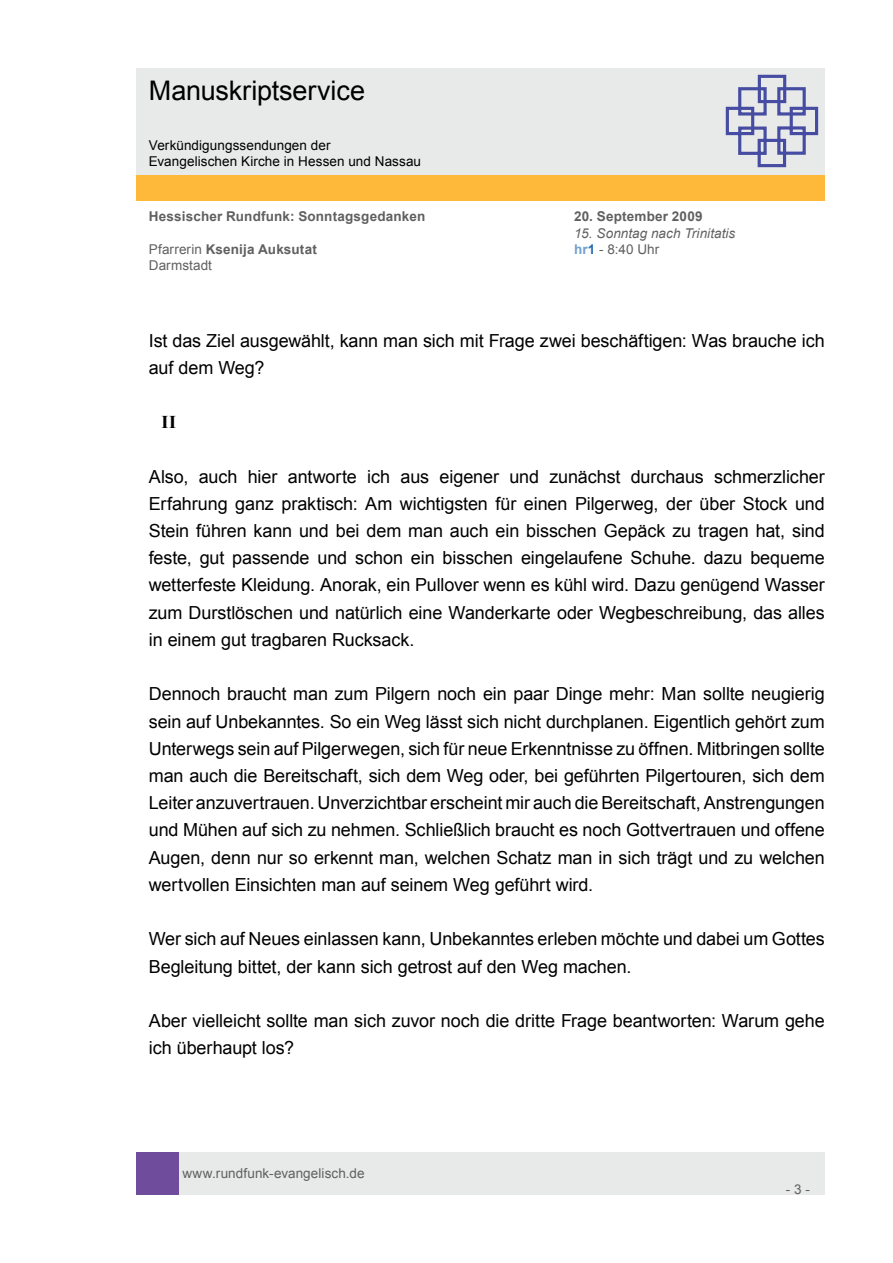
<style>
.page{position:relative;width:893px;height:1263px;background:#fff}
.page>*{position:absolute;margin:0;border:0;box-sizing:border-box;transform-origin:0 0}
.t1{font:27px "Arial";letter-spacing:-.005em;color:#000}
.t2{font:18px/27.2px "Arial";letter-spacing:-.005em;color:#000}
.t3{font:700 18px "Times New Roman";color:#000}
.t4{font:700 13.5px "Arial";letter-spacing:.015em;color:#606060}
.t5{font:13.5px/16.2px "Arial";letter-spacing:.005em;color:#000}
.t6{font:13.5px "Arial";letter-spacing:.005em;color:#606060}
.t7{font:italic 13.5px "Arial";letter-spacing:.005em;color:#606060}
.s1{font-weight:400}
.s2{font-weight:700;color:#71a0cc}
.s3{font-weight:700;color:#2369b2}
</style>
<div class="page">
<div style="left:179px;top:1152px;width:646px;height:43px;background:#e8e9e9"></div>
<div style="left:136px;top:1152px;width:43px;height:43px;background:#704c9c"></div>
<div style="left:136px;top:175px;width:689px;height:26px;background:#ffb93a"></div>
<div style="left:136px;top:68px;width:689px;height:106px;background:#e8e9e9"></div>
<svg style="left:725px;top:74px;width:94px;height:94px"></svg>
<h1 class="t1" style="left:149px;top:73px;width:218px">Manuskriptservice</h1>
<p class="t5" style="left:149px;top:137px;width:274px">Verkündigungssendungen der<br>Evangelischen Kirche in Hessen und Nassau</p>
<p class="t4" style="left:149px;top:208px;width:278px">Hessischer Rundfunk: Sonntagsgedanken</p>
<p class="t4" style="left:574px;top:208px;width:130px">20. September 2009</p>
<p class="t7" style="left:574px;top:224px;width:163px">15. Sonntag nach Trinitatis</p>
<p class="t4" style="left:149px;top:240px;width:170px"><span class="s1">Pfarrerin</span> Ksenija Auksutat</p>
<p class="t6" style="left:574px;top:240px;width:87px"><span class="s2">hr</span><span class="s3">1</span> - 8:40 Uhr</p>
<p class="t6" style="left:149px;top:256px;width:65px">Darmstadt</p>
<p class="t2" style="left:149px;top:327px;width:677px">Ist das Ziel ausgewählt, kann man sich mit Frage zwei beschäftigen: Was brauche ich auf dem Weg?</p>
<p class="t3" style="left:162px;top:410px;width:16px">II</p>
<p class="t2" style="left:149px;top:463px;width:677px;text-align:justify">Also, auch hier antworte ich aus eigener und zunächst durchaus schmerzlicher Erfahrung ganz praktisch: Am wichtigsten für einen Pilgerweg, der über Stock und Stein führen kann und bei dem man auch ein bisschen Gepäck zu tragen hat, sind feste, gut passende und schon ein bisschen eingelaufene Schuhe. dazu bequeme wetterfeste Kleidung. Anorak, ein Pullover wenn es kühl wird. Dazu genügend Wasser zum Durstlöschen und natürlich eine Wanderkarte oder Wegbeschreibung, das alles in einem gut tragbaren Rucksack.</p>
<p class="t2" style="left:149px;top:681px;width:677px;text-align:justify">Dennoch braucht man zum Pilgern noch ein paar Dinge mehr: Man sollte neugierig sein auf Unbekanntes. So ein Weg lässt sich nicht durchplanen. Eigentlich gehört zum Unterwegs sein auf Pilgerwegen, sich für neue Erkenntnisse zu öffnen. Mitbringen sollte man auch die Bereitschaft, sich dem Weg oder, bei geführten Pilgertouren, sich dem Leiter anzuvertrauen. Unverzichtbar erscheint mir auch die Bereitschaft, Anstrengungen und Mühen auf sich zu nehmen. Schließlich braucht es noch Gottvertrauen und offene Augen, denn nur so erkennt man, welchen Schatz man in sich trägt und zu welchen wertvollen Einsichten man auf seinem Weg geführt wird.</p>
<p class="t2" style="left:149px;top:926px;width:677px">Wer sich auf Neues einlassen kann, Unbekanntes erleben möchte und dabei um Gottes<br>Begleitung bittet, der kann sich getrost auf den Weg machen.</p>
<p class="t2" style="left:149px;top:1007px;width:677px">Aber vielleicht sollte man sich zuvor noch die dritte Frage beantworten: Warum gehe ich überhaupt los?</p>
<p class="t6" style="left:182px;top:1164px;width:184px">www.rundfunk-evangelisch.de</p>
<p class="t6" style="left:786px;top:1180px;width:26px">- 3 -</p>
</div>
